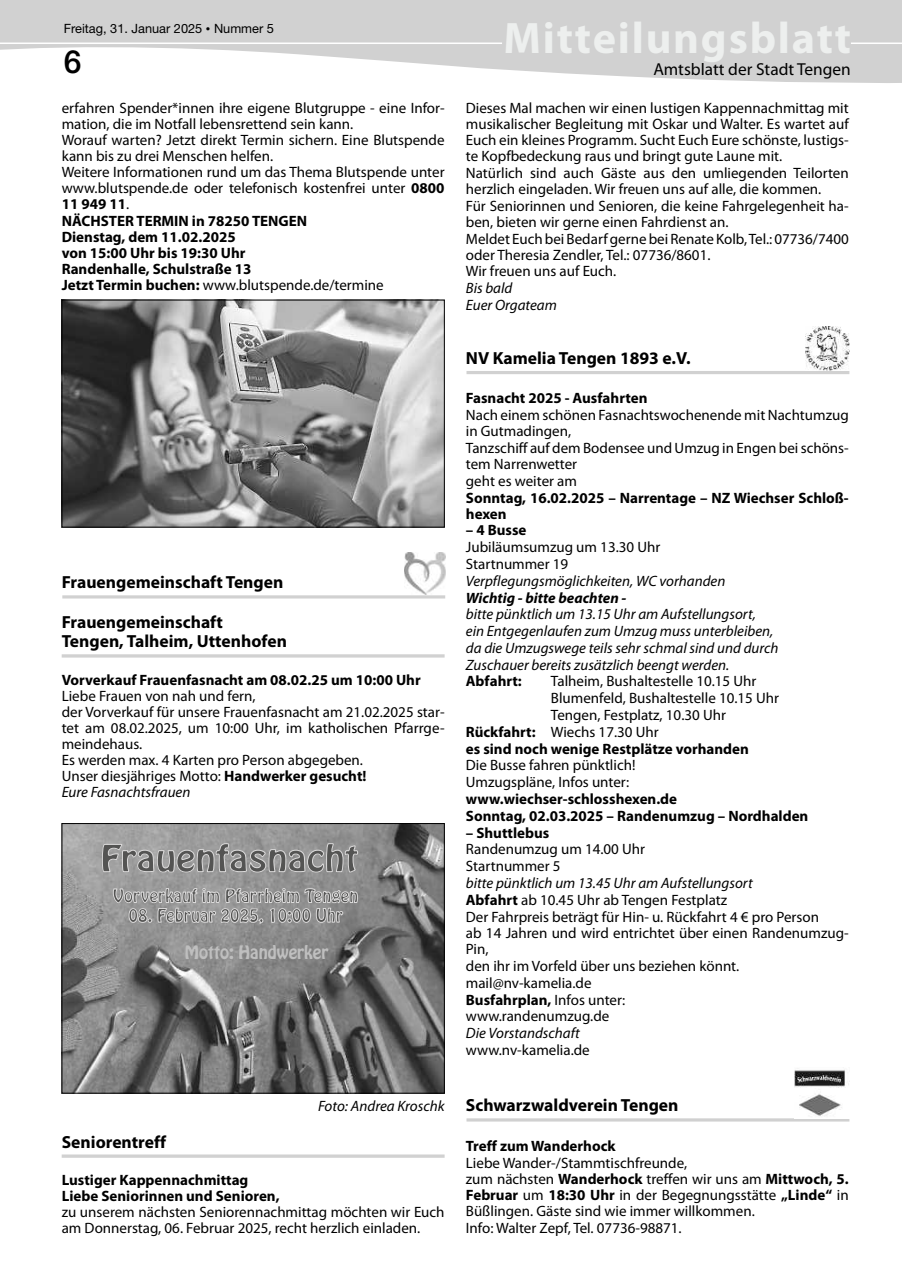
<style>
.page{position:relative;width:902px;height:1280px;background:#fff}
.page>*{position:absolute;margin:0;border:0;box-sizing:border-box;transform-origin:0 0}
.t1{font:700 44.25px "Myriad Pro";letter-spacing:.04em;color:#edefee}
.t2{font:32.85px "Hobo Std";color:#545453;scale:1.12 1}
.t3{font:500 31.95px "Helvetica Neue LT Pro";color:#000}
.t4{font:700 17.55px/19.2px "Myriad Pro";color:#000}
.t5{font:17.4px "Myriad Pro";color:#000}
.t6{font:16.35px "Hobo Std";color:#545453}
.t7{font:16.35px "Hobo Std";color:#bfbfbf}
.t8{font:15px/16px "Myriad Pro";color:#000}
.t9{font:700 15px/16px "Myriad Pro";color:#000}
.t10{font:italic 15px/16.8px "Myriad Pro";color:#000}
.t11{font:italic 700 15px "Myriad Pro";color:#000}
.t12{font:12.75px "Helvetica Neue LT Pro";color:#000}
.s1{font-size:9px}
.s2{font-size:12.9px}
.s3{font-weight:700}
.s4{font-style:italic}
</style>
<div class="page">
<svg style="left:0;top:0;width:901px;height:83px;fill:#d1d1d1"></svg>
<div style="left:505px;top:22px;width:344px;height:40px;background:#d1d1d1"></div>
<hr style="left:0;top:43px;width:502px;height:1px;background:#fff">
<hr style="left:850px;top:43px;width:51px;height:1px;background:#fff">
<hr style="left:62px;top:654px;width:382px;height:4px;background:#d7d7d7">
<svg style="left:62px;top:1154px;width:382px;height:4px;background:#d8d8d8"></svg>
<img style="left:64px;top:302px;width:378px;height:223px">
<div style="left:62px;top:300px;width:382px;height:227px;border:1px solid #000"></div>
<hr style="left:62px;top:595px;width:383px;height:3px;background:#d1d1d1">
<img style="left:404px;top:552px;width:41px;height:43px">
<img style="left:64px;top:825px;width:378px;height:266px">
<svg style="left:113px;top:888px;width:244px;height:35px;background:#a6a6a6"></svg>
<svg style="left:102px;top:843px;width:256px;height:30px;background:#a5a5a5"></svg>
<div style="left:62px;top:823px;width:382px;height:270px;border:1px solid #000"></div>
<hr style="left:466px;top:371px;width:383px;height:3px;background:#d1d1d1">
<img style="left:805px;top:327px;width:44px;height:44px">
<hr style="left:466px;top:1118px;width:383px;height:3px;background:#d0d0d0">
<img style="left:793px;top:1069px;width:56px;height:50px">
<p class="t12" style="left:64px;top:20px;width:212px">Freitag, 31. Januar 2025 <span class="s1">•</span> Nummer <span class="s2">5</span></p>
<h1 class="t1" style="left:503px;top:9px;width:349px">Mitteilungsblatt</h1>
<h3 class="t3" style="left:64px;top:43px;width:19px">6</h3>
<p class="t5" style="left:653px;top:59px;width:199px">Amtsblatt der Stadt Tengen</p>
<p class="t8" style="left:62px;top:100px;width:384px">erfahren Spender*innen ihre eigene Blutgruppe - eine Infor&shy;mation, die im Notfall lebensrettend sein kann.<br>Worauf warten? Jetzt direkt Termin sichern. Eine Blutspende kann bis zu drei Menschen helfen.<br>Weitere Informationen rund um das Thema Blutspende unter www.blutspende.de oder telefonisch kostenfrei unter <span class="s3">0800<br>11 949 11</span>.<br><span class="s3">NÄCHSTER TERMIN in 78250 TENGEN<br>Dienstag, dem 11.02.2025<br>von 15:00 Uhr bis 19:30 Uhr<br>Randenhalle, Schulstraße 13<br>Jetzt Termin buchen:</span> www.blutspende.de/termine</p>
<p class="t4" style="left:62px;top:572px;width:223px">Frauengemeinschaft Tengen</p>
<p class="t4" style="left:62px;top:612px;width:227px">Frauengemeinschaft<br>Tengen, Talheim, Uttenhofen</p>
<p class="t9" style="left:62px;top:671px;width:360px">Vorverkauf Frauenfasnacht am 08.02.25 um 10:00 Uhr</p>
<p class="t8" style="left:62px;top:688px;width:384px">Liebe Frauen von nah und fern,<br>der Vorverkauf für unsere Frauenfasnacht am 21.02.2025 star&shy;tet am 08.02.2025, um 10:00 Uhr, im katholischen Pfarrge&shy;meindehaus.<br>Es werden max. 4 Karten pro Person abgegeben.<br>Unser diesjähriges Motto: <span class="s3">Handwerker gesucht!<br></span><span class="s4">Eure Fasnachtsfrauen</span></p>
<h2 class="t2" style="left:100px;top:835px;width:231px">Frauenfasnacht</h2>
<p class="t6" style="left:113px;top:884px;width:246px">Vorverkauf im Pfarrheim Tengen</p>
<p class="t6" style="left:128px;top:904px;width:216px">08. Februar 2025, 10:00 Uhr</p>
<p class="t7" style="left:185px;top:941px;width:145px">Motto: Handwerker</p>
<p class="t10" style="left:318px;top:1098px;width:128px">Foto: Andrea Kroschk</p>
<p class="t4" style="left:62px;top:1131px;width:106px">Seniorentreff</p>
<p class="t9" style="left:62px;top:1171px;width:219px">Lustiger Kappennachmittag<br>Liebe Seniorinnen und Senioren,</p>
<p class="t8" style="left:62px;top:1204px;width:384px">zu unserem nächsten Seniorennachmittag möchten wir Euch am Donnerstag, 06. Februar 2025, recht herzlich einladen.</p>
<p class="t8" style="left:466px;top:100px;width:384px">Dieses Mal machen wir einen lustigen Kappennachmittag mit musikalischer Begleitung mit Oskar und Walter. Es wartet auf Euch ein kleines Programm. Sucht Euch Eure schönste, lustigs&shy;te Kopfbedeckung raus und bringt gute Laune mit.<br>Natürlich sind auch Gäste aus den umliegenden Teilorten herzlich eingeladen. Wir freuen uns auf alle, die kommen.<br>Für Seniorinnen und Senioren, die keine Fahrgelegenheit ha&shy;ben, bieten wir gerne einen Fahrdienst an.<br>Meldet Euch bei Bedarf gerne bei Renate Kolb, Tel.: 07736/7400 oder Theresia Zendler, Tel.: 07736/8601.<br>Wir freuen uns auf Euch.</p>
<p class="t10" style="left:466px;top:279px;width:92px">Bis bald<br>Euer Orgateam</p>
<p class="t4" style="left:466px;top:348px;width:226px">NV Kamelia Tengen 1893 e.V.</p>
<p class="t9" style="left:466px;top:390px;width:183px">Fasnacht 2025 - Ausfahrten</p>
<p class="t8" style="left:466px;top:407px;width:384px">Nach einem schönen Fasnachtswochenende mit Nachtumzug in Gutmadingen,<br>Tanzschiff auf dem Bodensee und Umzug in Engen bei schöns&shy;tem Narrenwetter<br>geht es weiter am</p>
<p class="t9" style="left:466px;top:489px;width:384px">Sonntag, 16.02.2025 – Narrentage – NZ Wiechser Schloß&shy;hexen</p>
<p class="t9" style="left:466px;top:522px;width:62px">– 4 Busse</p>
<p class="t8" style="left:466px;top:538px;width:196px;line-height:16.8px">Jubiläumsumzug um 13.30 Uhr<br>Startnummer 19</p>
<p class="t10" style="left:466px;top:572px;width:261px">Verpflegungsmöglichkeiten, WC vorhanden</p>
<p class="t11" style="left:466px;top:588px;width:162px">Wichtig - bitte beachten -</p>
<p class="t10" style="left:466px;top:606px;width:314px">bitte pünktlich um 13.15 Uhr am Aufstellungsort,<br>ein Entgegenlaufen zum Umzug muss unterbleiben, da die Umzugswege teils sehr schmal sind und durch Zuschauer bereits zusätzlich beengt werden.</p>
<p class="t9" style="left:466px;top:673px;width:57px">Abfahrt:</p>
<p class="t8" style="left:551px;top:673px;width:207px">Talheim, Bushaltestelle 10.15 Uhr</p>
<p class="t8" style="left:551px;top:690px;width:230px">Blumenfeld, Bushaltestelle 10.15 Uhr</p>
<p class="t8" style="left:551px;top:707px;width:176px">Tengen, Festplatz, 10.30 Uhr</p>
<p class="t8" style="left:466px;top:723px;width:194px"><span class="s3">Rückfahrt:</span> Wiechs 17.30 Uhr</p>
<p class="t9" style="left:466px;top:740px;width:284px">es sind noch wenige Restplätze vorhanden</p>
<p class="t8" style="left:466px;top:757px;width:171px;line-height:16.8px">Die Busse fahren pünktlich!<br>Umzugspläne, Infos unter:</p>
<p class="t9" style="left:466px;top:790px;width:344px;line-height:16.8px">www.wiechser-schlosshexen.de<br>Sonntag, 02.03.2025 – Randenumzug – Nordhalden</p>
<p class="t9" style="left:466px;top:824px;width:85px">– Shuttlebus</p>
<p class="t8" style="left:466px;top:841px;width:181px;line-height:16.8px">Randenumzug um 14.00 Uhr<br>Startnummer 5</p>
<p class="t8" style="left:466px;top:874px;width:384px;line-height:16.6px"><span class="s4">bitte pünktlich um 13.45 Uhr am Aufstellungsort<br></span><span class="s3">Abfahrt</span> ab 10.45 Uhr ab Tengen Festplatz<br>Der Fahrpreis beträgt für Hin- u. Rückfahrt 4 € pro Person<br>ab 14 Jahren und wird entrichtet über einen Randenumzug-Pin,<br>den ihr im Vorfeld über uns beziehen könnt. mail@nv-kamelia.de<br><span class="s3">Busfahrplan,</span> Infos unter:<br>www.randenumzug.de</p>
<p class="t10" style="left:466px;top:1024px;width:115px">Die Vorstandschaft</p>
<p class="t8" style="left:466px;top:1042px;width:125px">www.nv-kamelia.de</p>
<p class="t4" style="left:466px;top:1095px;width:214px">Schwarzwaldverein Tengen</p>
<p class="t9" style="left:466px;top:1137px;width:151px">Treff zum Wanderhock</p>
<p class="t8" style="left:466px;top:1154px;width:384px">Liebe Wander-/Stammtischfreunde,<br>zum nächsten <span class="s3">Wanderhock</span> treffen wir uns am <span class="s3">Mittwoch, 5.<br>Februar</span> um <span class="s3">18:30 Uhr</span> in der Begegnungsstätte <span class="s3">„Linde“</span> in Büßlingen. Gäste sind wie immer willkommen.<br>Info: Walter Zepf, Tel. 07736-98871.</p>
</div>
